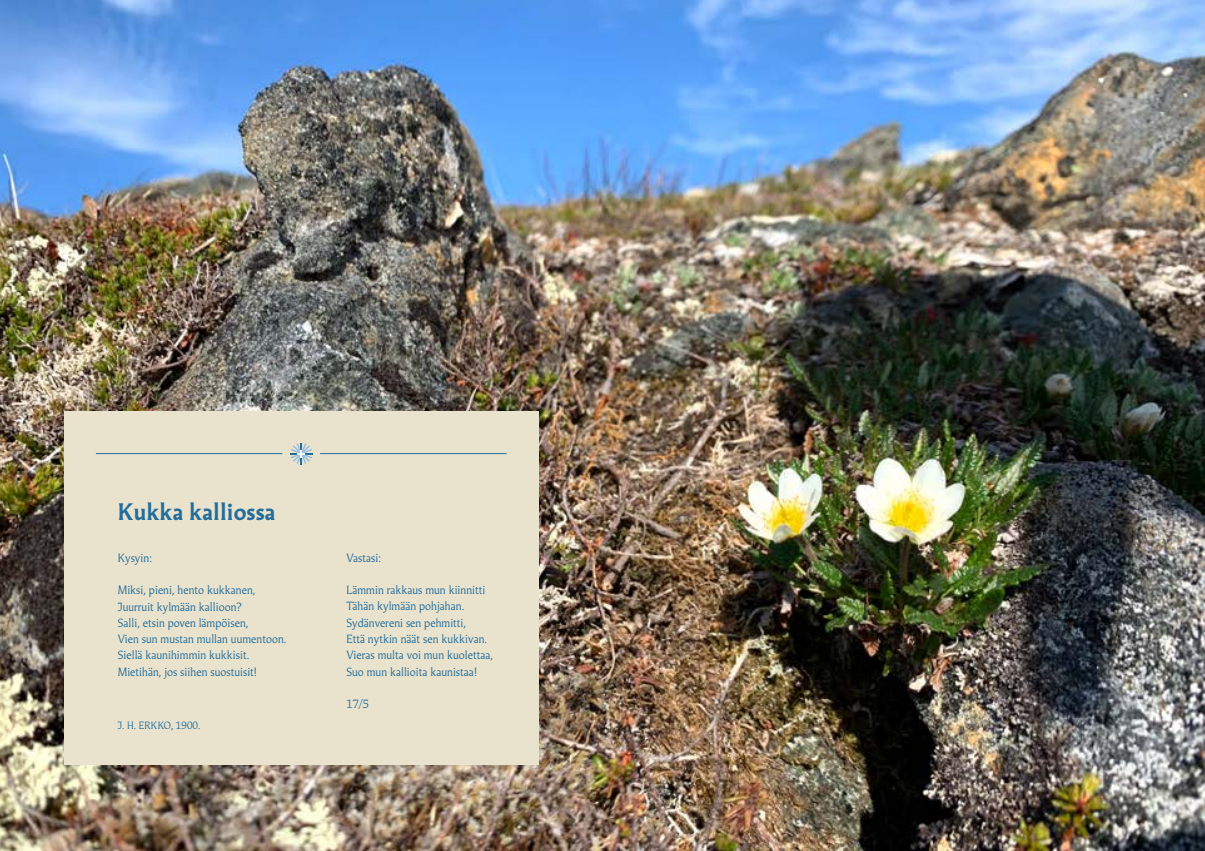
<style>
.page{position:relative;width:1205px;height:851px;background:#fff}
.page>*{position:absolute;margin:0;border:0;box-sizing:border-box;transform-origin:0 0}
.t1{font:700 22.5px "Martti Display";color:#236d9c}
.t2{font:11.25px/16.2px "Martti Display";color:#236d9c}
.t3{font:10px "Martti Display";letter-spacing:.005em;color:#236d9c}
</style>
<div class="page">
<img style="left:0;top:0;width:1205px;height:850px">
<div style="left:64px;top:411px;width:475px;height:353px;background:#e9e3cd"></div>
<hr style="left:320px;top:453px;width:186px;height:1px;background:#236d9c">
<hr style="left:96px;top:453px;width:186px;height:1px;background:#236d9c">
<svg style="left:290px;top:443px;width:23px;height:21px"></svg>
<h1 class="t1" style="left:118px;top:499px;width:159px">Kukka kalliossa</h1>
<p class="t2" style="left:118px;top:549px;width:36px">Kysyin:</p>
<p class="t2" style="left:118px;top:582px;width:170px">Miksi, pieni, hento kukkanen,<br>Juurruit kylmään kallioon?<br>Salli, etsin poven lämpöisen,<br>Vien sun mustan mullan uumentoon.<br>Siellä kaunihimmin kukkisit.<br>Mietihän, jos siihen suostuisit!</p>
<p class="t3" style="left:118px;top:719px;width:84px">J. H. ERKKO, 1900.</p>
<p class="t2" style="left:346px;top:549px;width:36px">Vastasi:</p>
<p class="t2" style="left:346px;top:582px;width:148px">Lämmin rakkaus mun kiinnitti<br>Tähän kylmään pohjahan.<br>Sydänvereni sen pehmitti,<br>Että nytkin näät sen kukkivan.<br>Vieras multa voi mun kuolettaa,<br>Suo mun kallioita kaunistaa!</p>
<p class="t2" style="left:346px;top:695px;width:24px">17/5</p>
</div>
